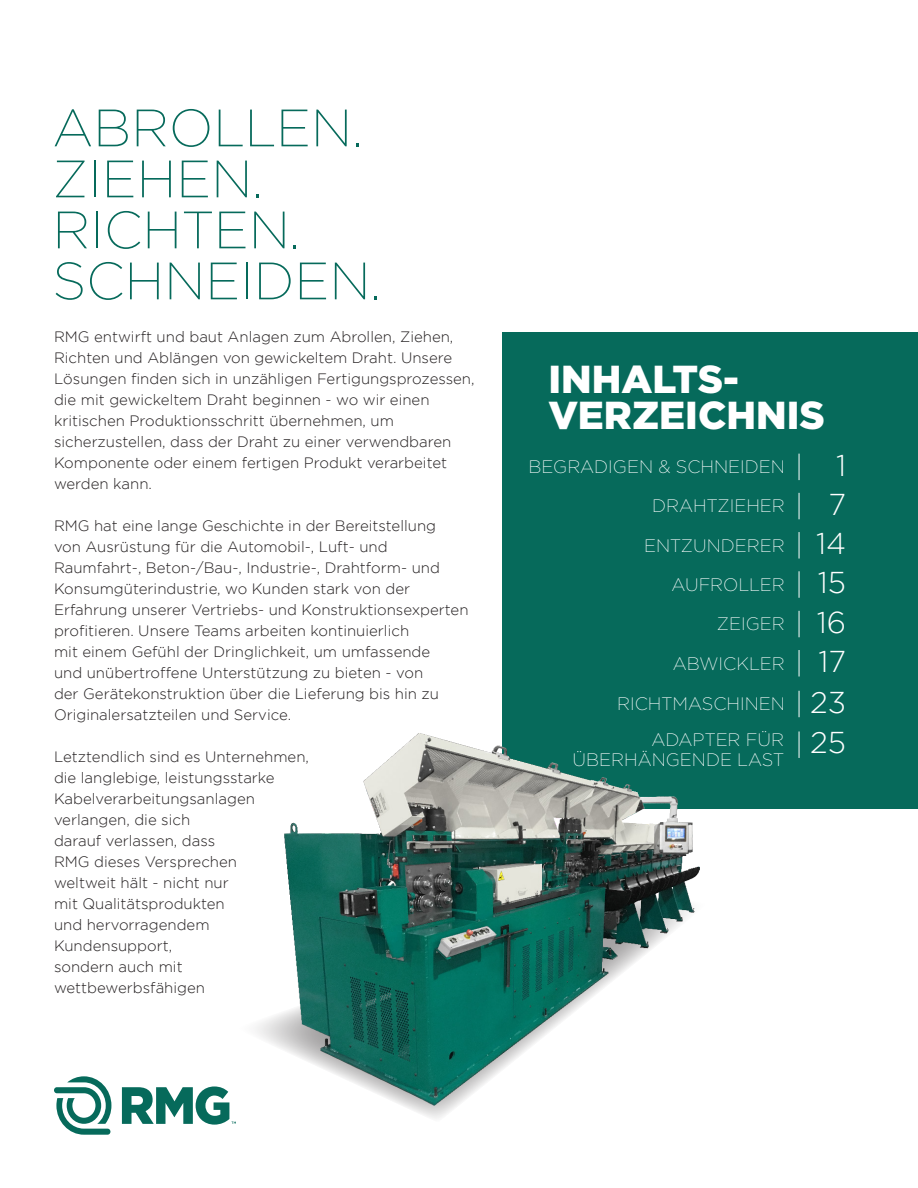
<style>
.page{position:relative;width:918px;height:1188px;background:#fff}
.page>*{position:absolute;margin:0;border:0;box-sizing:border-box;transform-origin:0 0}
.t1{font:200 52.5px/51px "Gotham";color:#066a5b}
.t2{font:900 39px "Gotham";color:#fff}
.t3{font:300 30px "Gotham";color:#fff}
.t4{font:200 18px "Gotham";color:#fff}
.t5{font:300 15px/21px "Gotham";color:#231f20}
</style>
<div class="page">
<div style="left:503px;top:332px;width:415px;height:476px;background:#066a5b"></div>
<svg style="left:122px;top:1086px;width:114px;height:39px"></svg>
<svg style="left:54px;top:1076px;width:57px;height:59px"></svg>
<svg style="left:799px;top:454px;width:1px;height:26px"></svg>
<svg style="left:799px;top:611px;width:1px;height:26px"></svg>
<svg style="left:799px;top:493px;width:1px;height:26px"></svg>
<svg style="left:799px;top:650px;width:1px;height:27px"></svg>
<svg style="left:799px;top:532px;width:1px;height:27px"></svg>
<svg style="left:799px;top:691px;width:1px;height:26px"></svg>
<svg style="left:799px;top:571px;width:1px;height:27px"></svg>
<svg style="left:799px;top:731px;width:1px;height:27px"></svg>
<img style="left:259px;top:727px;width:468px;height:390px">
<p class="t1" style="left:52px;top:102px;width:311px">ABROLLEN.<br>ZIEHEN.</p>
<p class="t1" style="left:52px;top:204px;width:249px">RICHTEN.</p>
<p class="t1" style="left:52px;top:255px;width:330px">SCHNEIDEN.</p>
<p class="t5" style="left:54px;top:326px;width:422px">RMG entwirft und baut Anlagen zum Abrollen, Ziehen, Richten und Ablängen von gewickeltem Draht. Unsere Lösungen finden sich in unzähligen Fertigungsprozessen, die mit gewickeltem Draht beginnen - wo wir einen kritischen Produktionsschritt übernehmen, um sicherzustellen, dass der Draht zu einer verwendbaren Komponente oder einem fertigen Produkt verarbeitet werden kann.</p>
<p class="t5" style="left:54px;top:515px;width:416px">RMG hat eine lange Geschichte in der Bereitstellung<br>von Ausrüstung für die Automobil-, Luft- und Raumfahrt-, Beton-/Bau-, Industrie-, Drahtform- und Konsumgüterindustrie, wo Kunden stark von der Erfahrung unserer Vertriebs- und Konstruktionsexperten profitieren. Unsere Teams arbeiten kontinuierlich<br>mit einem Gefühl der Dringlichkeit, um umfassende<br>und unübertroffene Unterstützung zu bieten - von<br>der Gerätekonstruktion über die Lieferung bis hin zu Originalersatzteilen und Service.</p>
<p class="t5" style="left:54px;top:746px;width:257px">Letztendlich sind es Unternehmen, die langlebige, leistungsstarke<br>Kabelverarbeitungsanlagen verlangen, die sich<br>darauf verlassen, dass<br>RMG dieses Versprechen<br>weltweit hält - nicht nur<br>mit Qualitätsprodukten<br>und hervorragendem<br>Kundensupport,<br>sondern auch mit wettbewerbsfähigen</p>
<p class="t2" style="left:548px;top:357px;width:192px">INHALTS-</p>
<p class="t2" style="left:548px;top:393px;width:278px">VERZEICHNIS</p>
<p class="t4" style="left:528px;top:457px;width:258px">BEGRADIGEN &amp; SCHNEIDEN</p>
<p class="t3" style="left:836px;top:449px;width:12px">1</p>
<p class="t4" style="left:652px;top:496px;width:134px">DRAHTZIEHER</p>
<p class="t4" style="left:644px;top:536px;width:142px">ENTZUNDERER</p>
<p class="t4" style="left:672px;top:575px;width:115px">AUFROLLER</p>
<p class="t4" style="left:717px;top:614px;width:70px">ZEIGER</p>
<p class="t4" style="left:673px;top:654px;width:114px">ABWICKLER</p>
<p class="t4" style="left:617px;top:694px;width:169px">RICHTMASCHINEN</p>
<p class="t3" style="left:829px;top:488px;width:19px">7</p>
<p class="t3" style="left:816px;top:527px;width:32px">14</p>
<p class="t3" style="left:818px;top:566px;width:30px">15</p>
<p class="t3" style="left:817px;top:606px;width:31px">16</p>
<p class="t3" style="left:818px;top:645px;width:29px">17</p>
<p class="t3" style="left:810px;top:686px;width:38px">23</p>
<p class="t4" style="left:651px;top:730px;width:134px">ADAPTER FÜR</p>
<p class="t3" style="left:810px;top:726px;width:37px">25</p>
<p class="t4" style="left:572px;top:750px;width:213px">ÜBERHÄNGENDE LAST</p>
</div>
